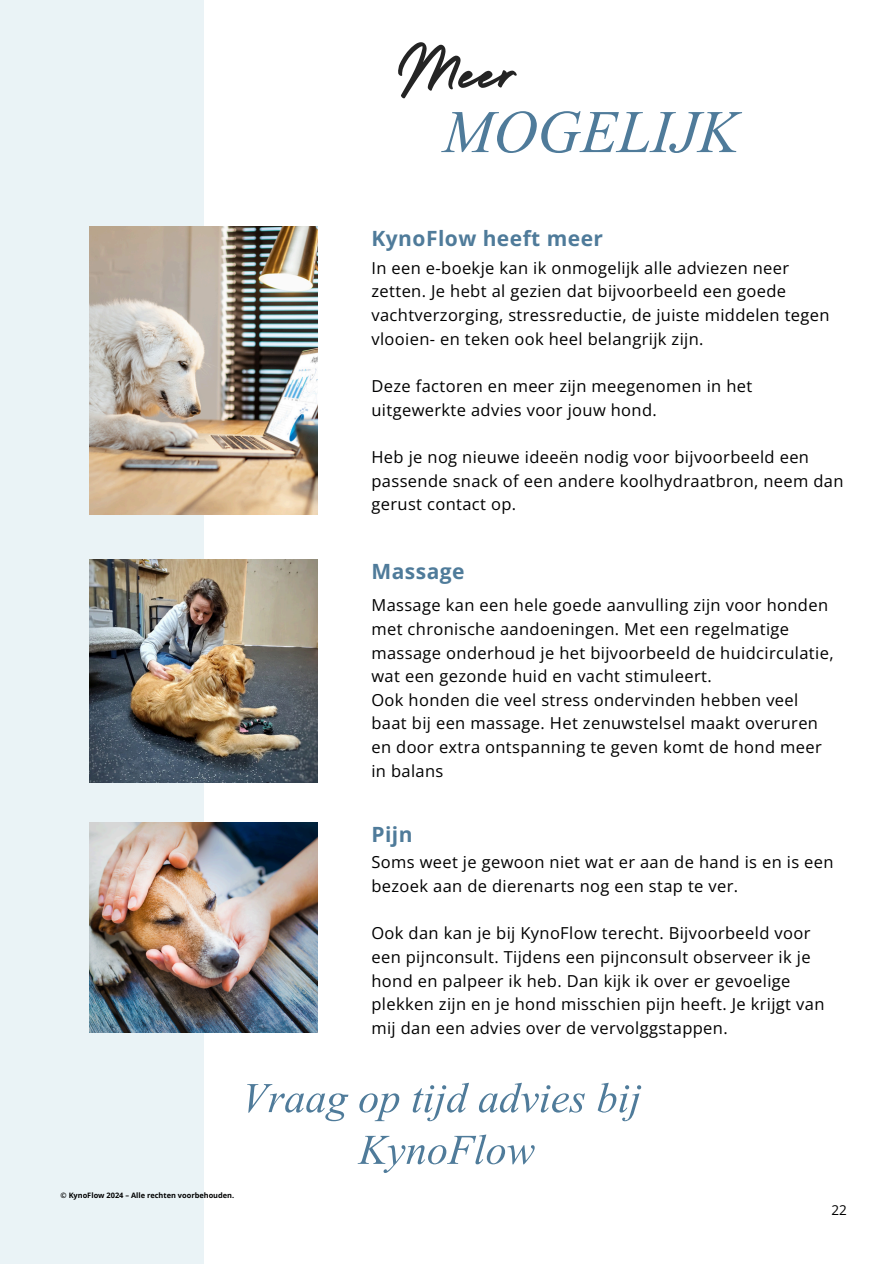
<style>
.page{position:relative;width:894px;height:1264px;background:#fff}
.page>*{position:absolute;margin:0;border:0;box-sizing:border-box;transform-origin:0 0}
.t1{font:75px "Vijaya";color:#4f7b9a}
.t2{font:75px "Holiday";color:#242424}
.t3{font:52.5px "Vijaya";color:#4f7b9a}
.t4{font:700 21px "Open Sans";letter-spacing:.02em;color:#4f7b9a}
.t5{font:16.5px/23.7px "Open Sans";letter-spacing:.02em;color:#000001}
.t6{font:13.5px "Open Sans";color:#000}
.t7{font:700 7.35px "Open Sans";color:#000}
</style>
<div class="page">
<div style="left:0;top:0;width:204px;height:1263px;background:#eaf3f6"></div>
<img style="left:89px;top:559px;width:229px;height:223px">
<img style="left:89px;top:227px;width:229px;height:287px">
<img style="left:89px;top:822px;width:229px;height:210px">
<p class="t2" style="left:396px;top:12px;width:126px">Meer</p>
<p class="t1" style="left:443px;top:99px;width:297px">MOGELIJK</p>
<p class="t4" style="left:371px;top:224px;width:233px">KynoFlow heeft meer</p>
<p class="t5" style="left:371px;top:255px;width:459px">In een e-boekje kan ik onmogelijk alle adviezen neer zetten. Je hebt al gezien dat bijvoorbeeld een goede vachtverzorging, stressreductie, de juiste middelen tegen vlooien- en teken ook heel belangrijk zijn.</p>
<h5 class="t5" style="left:371px;top:374px;width:382px">Deze factoren en meer zijn meegenomen in het uitgewerkte advies voor jouw hond.</h5>
<h5 class="t5" style="left:371px;top:444px;width:473px">Heb je nog nieuwe ideeën nodig voor bijvoorbeeld een passende snack of een andere koolhydraatbron, neem dan gerust contact op.</h5>
<h5 class="t4" style="left:371px;top:556px;width:95px">Massage</h5>
<p class="t5" style="left:371px;top:593px;width:463px">Massage kan een hele goede aanvulling zijn voor honden met chronische aandoeningen. Met een regelmatige massage onderhoud je het bijvoorbeeld de huidcirculatie, wat een gezonde huid en vacht stimuleert.<br>Ook honden die veel stress ondervinden hebben veel baat bij een massage. Het zenuwstelsel maakt overuren en door extra ontspanning te geven komt de hond meer in balans</p>
<h5 class="t4" style="left:371px;top:819px;width:43px">Pijn</h5>
<p class="t5" style="left:371px;top:850px;width:463px">Soms weet je gewoon niet wat er aan de hand is en is een bezoek aan de dierenarts nog een stap te ver.</p>
<h5 class="t5" style="left:371px;top:921px;width:454px">Ook dan kan je bij KynoFlow terecht. Bijvoorbeeld voor een pijnconsult. Tijdens een pijnconsult observeer ik je hond en palpeer ik heb. Dan kijk ik over er gevoelige plekken zijn en je hond misschien pijn heeft. Je krijgt van mij dan een advies over de vervolggstappen.</h5>
<p class="t7" style="left:61px;top:1190px;width:175px">© KynoFlow 2024 – Alle rechten voorbehouden.</p>
<h3 class="t3" style="left:242px;top:1074px;width:400px">Vraag op tijd advies bij</h3>
<p class="t3" style="left:358px;top:1126px;width:178px">KynoFlow</p>
<p class="t6" style="left:831px;top:1200px;width:17px">22</p>
</div>
